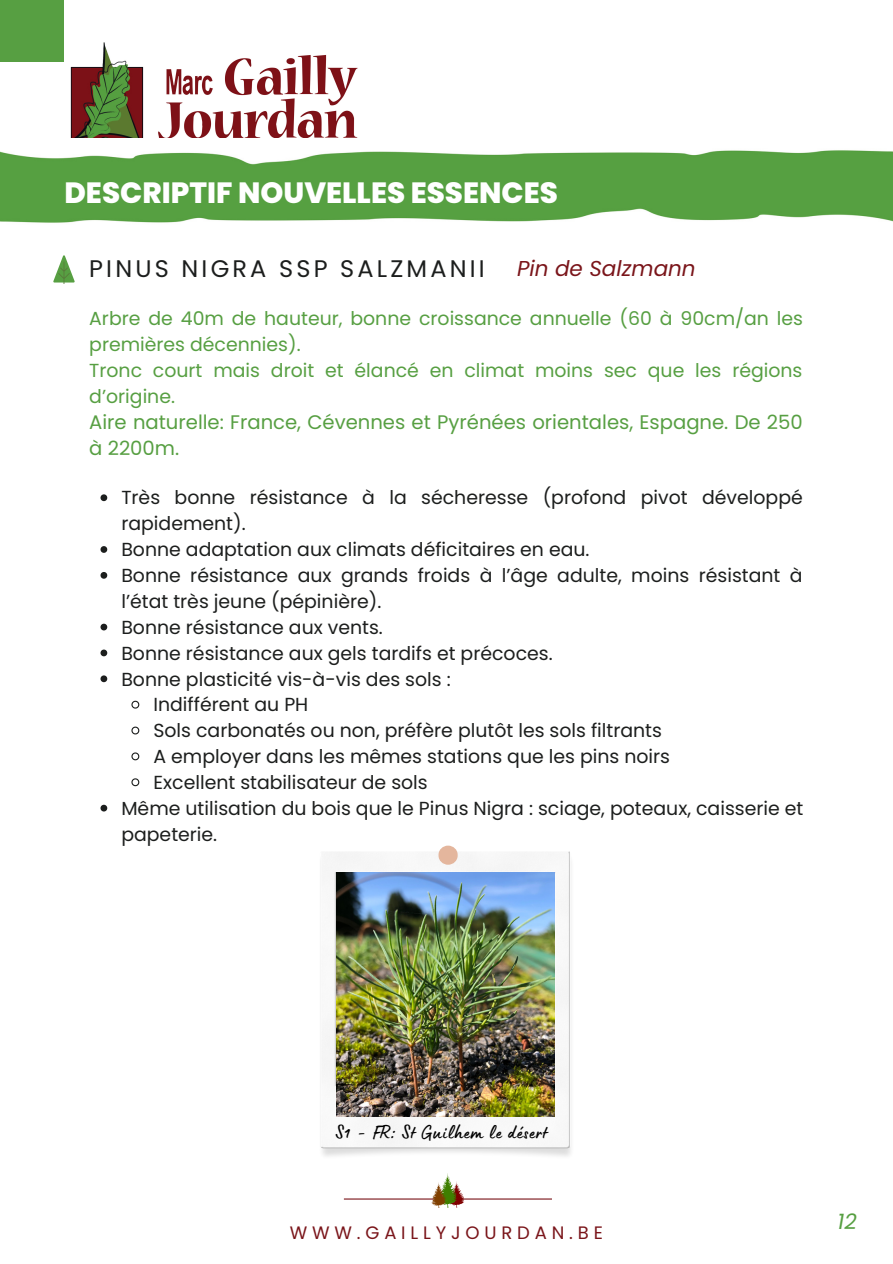
<style>
.page{position:relative;width:893px;height:1264px;background:#fff}
.page>*{position:absolute;margin:0;border:0;box-sizing:border-box;transform-origin:0 0}
.t1{font:800 29.25px "Poppins";color:#fff}
.t2{font:24px "Poppins";letter-spacing:.13em;color:#1c1e1d}
.t3{font:italic 21.45px "Poppins";color:#7a151a}
.t4{font:italic 21.45px "Poppins";color:#579f42}
.t5{font:20.1px "Lumios Marker";letter-spacing:.05em;color:#000}
.t6{font:19.65px/27px "Poppins";color:#579f42}
.t7{font:18.9px/25.8px "Poppins";color:#1c1e1d}
.t8{font:18.9px/25.8px "Poppins";color:#579f42}
.t9{font:18px "Poppins";letter-spacing:.27em;color:#7a151a}
</style>
<div class="page">
<img style="left:70px;top:42px;width:288px;height:96px">
<div style="left:0;top:0;width:64px;height:62px;background:#579f42"></div>
<img style="left:0;top:203px;width:892px;height:20px">
<img style="left:0;top:150px;width:892px;height:53px">
<hr style="left:344px;top:1198px;width:208px;height:1px;background:#7a151a">
<svg style="left:431px;top:1173px;width:33px;height:34px"></svg>
<img style="left:320px;top:851px;width:251px;height:305px">
<div style="left:438px;top:845px;width:19px;height:19px;background:#e4b69d;border-radius:9px"></div>
<svg style="left:53px;top:255px;width:22px;height:28px"></svg>
<img style="left:336px;top:872px;width:219px;height:244px">
<svg style="left:100px;top:494px;width:7px;height:7px"></svg>
<svg style="left:100px;top:546px;width:7px;height:7px"></svg>
<svg style="left:100px;top:572px;width:7px;height:6px"></svg>
<svg style="left:100px;top:623px;width:7px;height:7px"></svg>
<svg style="left:100px;top:649px;width:7px;height:7px"></svg>
<svg style="left:100px;top:675px;width:7px;height:7px"></svg>
<svg style="left:131px;top:700px;width:9px;height:9px"></svg>
<svg style="left:131px;top:726px;width:9px;height:9px"></svg>
<svg style="left:131px;top:752px;width:9px;height:9px"></svg>
<svg style="left:131px;top:778px;width:9px;height:9px"></svg>
<svg style="left:100px;top:804px;width:7px;height:7px"></svg>
<p class="t1" style="left:64px;top:173px;width:495px">DESCRIPTIF NOUVELLES ESSENCES</p>
<p class="t2" style="left:89px;top:251px;width:397px">PINUS NIGRA SSP SALZMANII</p>
<p class="t8" style="left:89px;top:305px;width:715px">Arbre de 40m de hauteur, bonne croissance annuelle (60 à 90cm/an les premières décennies).</p>
<p class="t8" style="left:89px;top:357px;width:714px">Tronc court mais droit et élancé en climat moins sec que les régions d’origine.</p>
<p class="t6" style="left:89px;top:408px;width:715px">Aire naturelle: France, Cévennes et Pyrénées orientales, Espagne. De 250 à 2200m.</p>
<p class="t7" style="left:121px;top:485px;width:683px">Très bonne résistance à la sécheresse (profond pivot développé rapidement).</p>
<p class="t7" style="left:121px;top:536px;width:469px">Bonne adaptation aux climats déficitaires en eau.</p>
<p class="t7" style="left:121px;top:562px;width:682px">Bonne résistance aux grands froids à l’âge adulte, moins résistant à l’état très jeune (pépinière).</p>
<p class="t7" style="left:121px;top:614px;width:263px">Bonne résistance aux vents.</p>
<p class="t7" style="left:121px;top:640px;width:433px">Bonne résistance aux gels tardifs et précoces.</p>
<p class="t7" style="left:121px;top:666px;width:331px">Bonne plasticité vis-à-vis des sols :</p>
<p class="t7" style="left:153px;top:692px;width:156px">Indifférent au PH</p>
<p class="t7" style="left:153px;top:717px;width:510px">Sols carbonatés ou non, préfère plutôt les sols filtrants</p>
<p class="t7" style="left:153px;top:743px;width:518px">A employer dans les mêmes stations que les pins noirs</p>
<p class="t7" style="left:153px;top:769px;width:276px">Excellent stabilisateur de sols</p>
<p class="t7" style="left:121px;top:795px;width:683px">Même utilisation du bois que le Pinus Nigra : sciage, poteaux, caisserie et papeterie.</p>
<p class="t3" style="left:517px;top:253px;width:180px">Pin de Salzmann</p>
<p class="t5" style="left:335px;top:1126px;width:214px">S1 - FR: St Guilhem le désert</p>
<p class="t9" style="left:289px;top:1219px;width:315px">WWW.GAILLYJOURDAN.BE</p>
<p class="t4" style="left:837px;top:1206px;width:21px">12</p>
</div>
